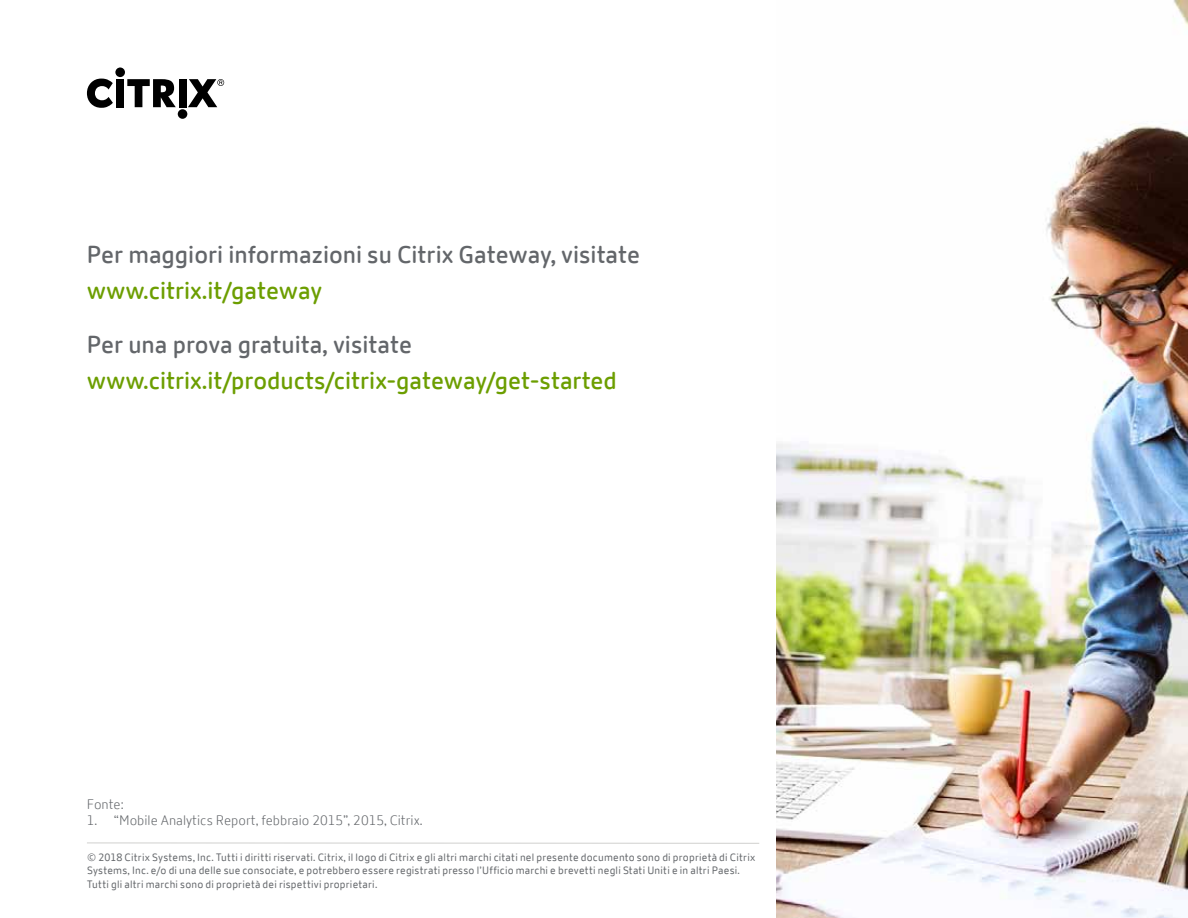
<style>
.page{position:relative;width:1188px;height:918px;background:#fff}
.page>*{position:absolute;margin:0;border:0;box-sizing:border-box;transform-origin:0 0}
.t1{font:600 24px "Citrix New Sans";color:#63666a}
.t2{font:600 24px "Citrix New Sans";color:#6c9e00}
.t3{font:300 13.5px "Citrix New Sans";color:#63666a}
.t4{font:10.5px/13.5px "Citrix New Sans";letter-spacing:.02em;color:#63666a}
</style>
<div class="page">
<img style="left:777px;top:1px;width:410px;height:916px">
<div style="left:115px;top:67px;width:10px;height:10px;background:#000;border-radius:50%"></div>
<div style="left:116px;top:79px;width:8px;height:28px;background:#000"></div>
<div style="left:178px;top:109px;width:9px;height:10px;background:#000;border-radius:50%"></div>
<div style="left:179px;top:79px;width:7px;height:28px;background:#000"></div>
<svg style="left:87px;top:79px;width:26px;height:29px"></svg>
<svg style="left:127px;top:79px;width:49px;height:28px"></svg>
<svg style="left:188px;top:79px;width:36px;height:28px"></svg>
<hr style="left:87px;top:843px;width:672px;height:1px;background:#d0d0ce">
<h1 class="t1" style="left:87px;top:240px;width:555px">Per maggiori informazioni su Citrix Gateway, visitate</h1>
<h1 class="t2" style="left:87px;top:276px;width:237px">www.citrix.it/gateway</h1>
<h1 class="t1" style="left:87px;top:330px;width:327px">Per una prova gratuita, visitate</h1>
<h1 class="t2" style="left:87px;top:366px;width:532px">www.citrix.it/products/citrix-gateway/get-started</h1>
<p class="t3" style="left:87px;top:797px;width:38px">Fonte:</p>
<p class="t3" style="left:87px;top:813px;width:337px">1. “Mobile Analytics Report, febbraio 2015”, 2015, Citrix.</p>
<p class="t4" style="left:87px;top:851px;width:670px">© 2018 Citrix Systems, Inc. Tutti i diritti riservati. Citrix, il logo di Citrix e gli altri marchi citati nel presente documento sono di proprietà di Citrix<br>Systems, Inc. e/o di una delle sue consociate, e potrebbero essere registrati presso l’Ufficio marchi e brevetti negli Stati Uniti e in altri Paesi.<br>Tutti gli altri marchi sono di proprietà dei rispettivi proprietari.</p>
</div>
